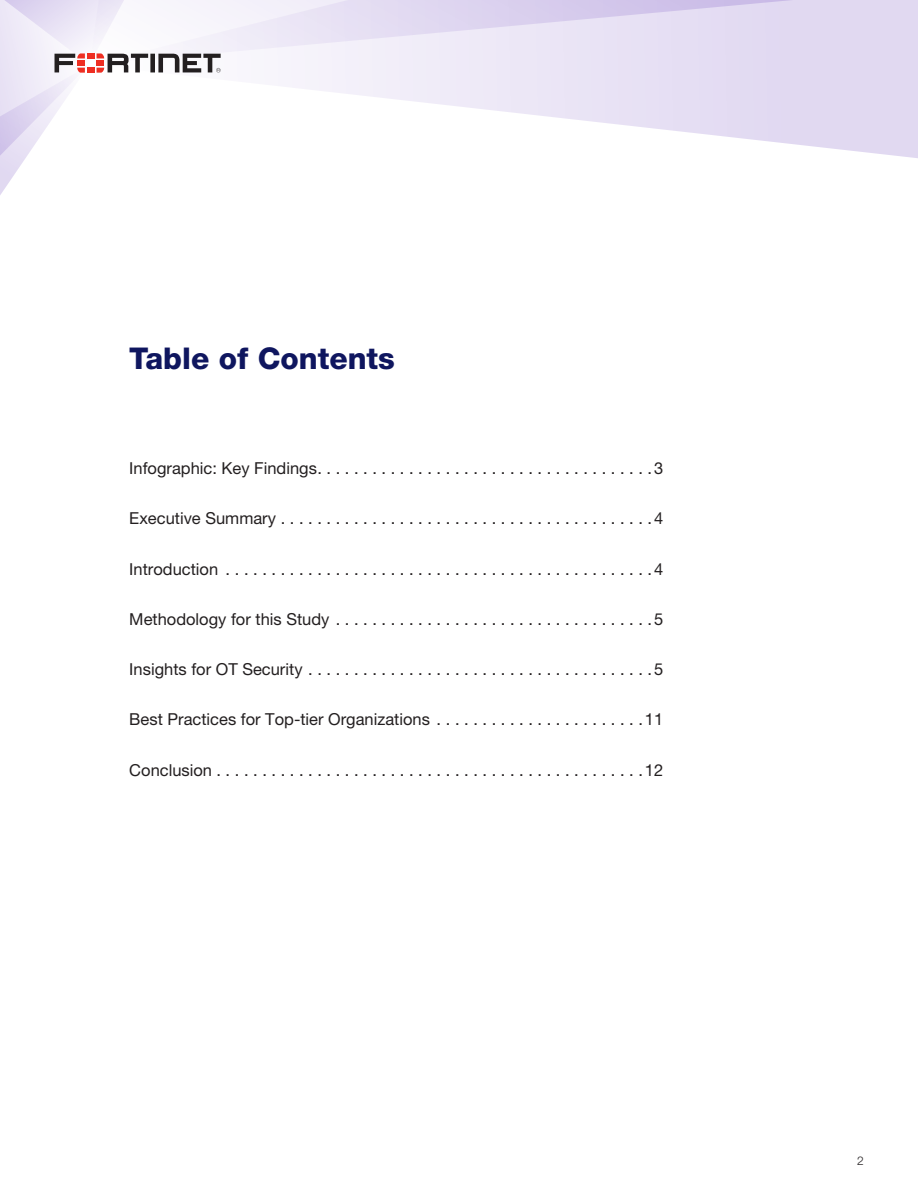
<style>
.page{position:relative;width:918px;height:1188px;background:#fff}
.page>*{position:absolute;margin:0;border:0;box-sizing:border-box;transform-origin:0 0}
.Table_of_Contents{font:800 30px "Helvetica Neue LT Pro";color:#0f165f}
.TOC_BODY_TEXT{font:16.5px "Helvetica Neue LT Pro";color:#231f20}
.t1{font:300 12px "Helvetica Neue LT Pro";color:#231f20}
</style>
<div class="page">
<svg style="left:278px;top:65px;width:640px;height:93px"></svg>
<svg style="left:221px;top:0;width:697px;height:65px;background:#e6dff3"></svg>
<svg style="left:0;top:0;width:221px;height:195px"></svg>
<p class="Table_of_Contents" style="left:129px;top:341px;width:267px">Table of Contents</p>
<p class="TOC_BODY_TEXT" style="left:129px;top:458px;width:535px">Infographic: Key Findings . . . . . . . . . . . . . . . . . . . . . . . . . . . . . . . . . . . . 3</p>
<p class="TOC_BODY_TEXT" style="left:129px;top:509px;width:535px">Executive Summary . . . . . . . . . . . . . . . . . . . . . . . . . . . . . . . . . . . . . . . . 4</p>
<p class="TOC_BODY_TEXT" style="left:129px;top:559px;width:535px">Introduction . . . . . . . . . . . . . . . . . . . . . . . . . . . . . . . . . . . . . . . . . . . . . . 4</p>
<p class="TOC_BODY_TEXT" style="left:129px;top:609px;width:535px">Methodology for this Study . . . . . . . . . . . . . . . . . . . . . . . . . . . . . . . . . . 5</p>
<p class="TOC_BODY_TEXT" style="left:129px;top:659px;width:535px">Insights for OT Security . . . . . . . . . . . . . . . . . . . . . . . . . . . . . . . . . . . . . 5</p>
<p class="TOC_BODY_TEXT" style="left:129px;top:710px;width:535px">Best Practices for Top-tier Organizations . . . . . . . . . . . . . . . . . . . . . . 11</p>
<p class="TOC_BODY_TEXT" style="left:129px;top:760px;width:535px">Conclusion . . . . . . . . . . . . . . . . . . . . . . . . . . . . . . . . . . . . . . . . . . . . . . 12</p>
<p class="t1" style="left:857px;top:1154px;width:8px">2</p>
</div>
